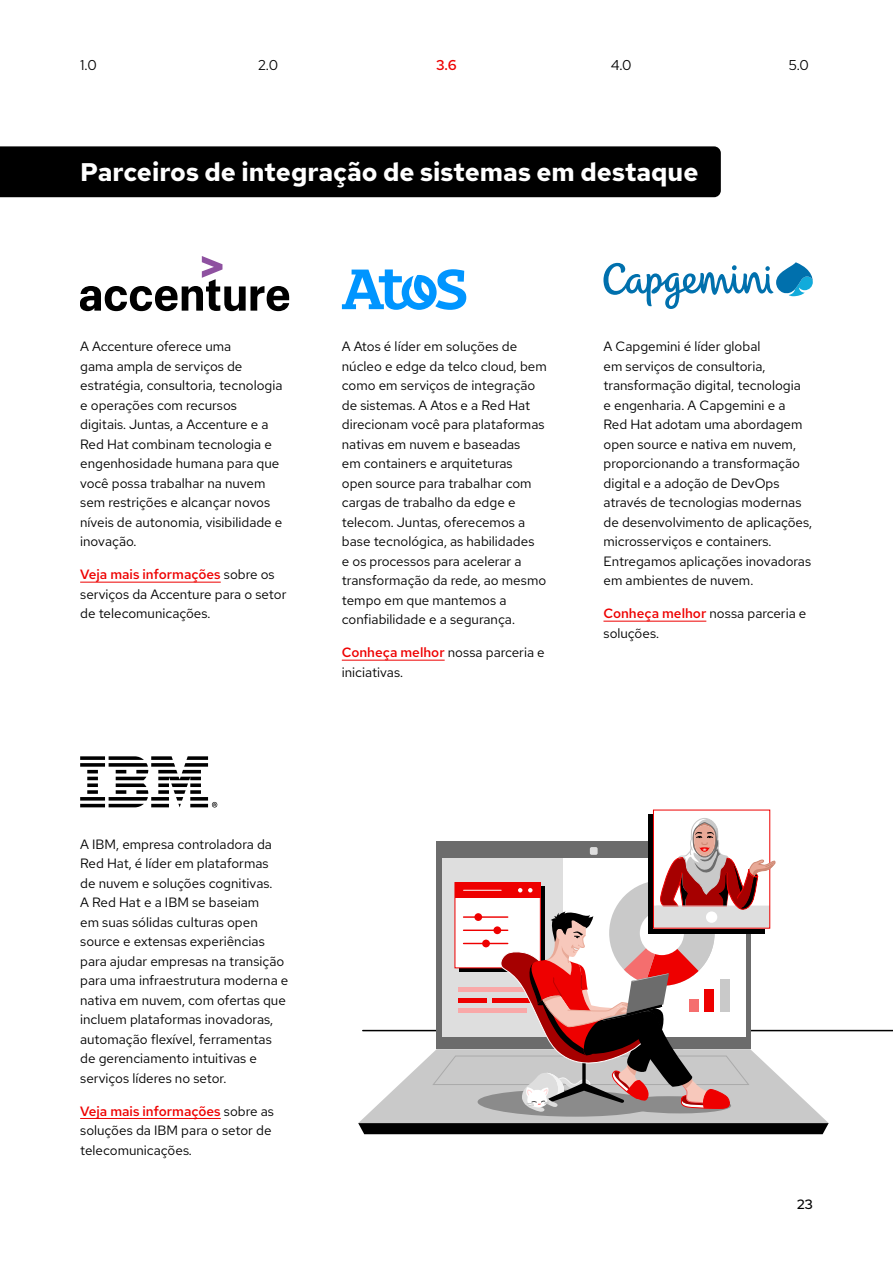
<style>
.page{position:relative;width:893px;height:1263px;background:#fff}
.page>*{position:absolute;margin:0;border:0;box-sizing:border-box;transform-origin:0 0}
.t1{font:700 25.5px "Red Hat Text";color:#fff}
.t2{font:14.25px "Red Hat Text";color:#000}
.t3{font:500 14.25px "Red Hat Text";color:#e00}
.t4{font:13.5px/19.5px "Red Hat Text";color:#000}
.t5{font:500 13.5px "Red Hat Display";color:#000}
.s1{font-weight:500;color:#e00}
</style>
<div class="page">
<div style="left:0;top:146px;width:721px;height:51px;background:#000"></div>
<svg style="left:80px;top:256px;width:209px;height:55px"></svg>
<hr style="left:80px;top:582px;width:141px;height:1px;background:#e00">
<svg style="left:603px;top:262px;width:210px;height:47px"></svg>
<hr style="left:603px;top:621px;width:103px;height:1px;background:#e00">
<hr style="left:80px;top:1118px;width:141px;height:1px;background:#e00">
<svg style="left:80px;top:756px;width:137px;height:51px"></svg>
<svg style="left:342px;top:269px;width:124px;height:41px"></svg>
<hr style="left:342px;top:660px;width:103px;height:1px;background:#e00">
<hr style="left:363px;top:1030px;width:530px;height:1px;background:#000">
<svg style="left:358px;top:810px;width:471px;height:324px"></svg>
<p class="t2" style="left:80px;top:55px;width:18px">1.0</p>
<p class="t2" style="left:258px;top:55px;width:22px">2.0</p>
<p class="t3" style="left:436px;top:55px;width:22px">3.6</p>
<p class="t2" style="left:611px;top:55px;width:22px">4.0</p>
<p class="t2" style="left:789px;top:55px;width:22px">5.0</p>
<h1 class="t1" style="left:80px;top:155px;width:620px">Parceiros de integração de sistemas em destaque</h1>
<p class="t4" style="left:80px;top:337px;width:204px">A Accenture oferece uma<br>gama ampla de serviços de estratégia, consultoria, tecnologia e operações com recursos digitais. Juntas, a Accenture e a<br>Red Hat combinam tecnologia e engenhosidade humana para que você possa trabalhar na nuvem sem restrições e alcançar novos níveis de autonomia, visibilidade e inovação.</p>
<p class="t4" style="left:80px;top:565px;width:208px"><span class="s1">Veja mais informações</span> sobre os serviços da Accenture para o setor de telecomunicações.</p>
<p class="t4" style="left:342px;top:337px;width:207px">A Atos é líder em soluções de núcleo e edge da telco cloud, bem como em serviços de integração de sistemas. A Atos e a Red Hat direcionam você para plataformas nativas em nuvem e baseadas<br>em containers e arquiteturas<br>open source para trabalhar com cargas de trabalho da edge e telecom. Juntas, oferecemos a base tecnológica, as habilidades<br>e os processos para acelerar a transformação da rede, ao mesmo tempo em que mantemos a confiabilidade e a segurança.</p>
<p class="t4" style="left:342px;top:643px;width:204px"><span class="s1">Conheça melhor</span> nossa parceria e iniciativas.</p>
<p class="t4" style="left:603px;top:337px;width:210px">A Capgemini é líder global<br>em serviços de consultoria, transformação digital, tecnologia<br>e engenharia. A Capgemini e a<br>Red Hat adotam uma abordagem open source e nativa em nuvem, proporcionando a transformação digital e a adoção de DevOps através de tecnologias modernas de desenvolvimento de aplicações, microsserviços e containers.<br>Entregamos aplicações inovadoras em ambientes de nuvem.</p>
<p class="t4" style="left:603px;top:604px;width:204px"><span class="s1">Conheça melhor</span> nossa parceria e soluções.</p>
<p class="t4" style="left:80px;top:834px;width:210px">A IBM, empresa controladora da<br>Red Hat, é líder em plataformas<br>de nuvem e soluções cognitivas.<br>A Red Hat e a IBM se baseiam<br>em suas sólidas culturas open source e extensas experiências para ajudar empresas na transição para uma infraestrutura moderna e nativa em nuvem, com ofertas que incluem plataformas inovadoras, automação flexível, ferramentas de gerenciamento intuitivas e serviços líderes no setor.</p>
<p class="t4" style="left:80px;top:1101px;width:195px"><span class="s1">Veja mais informações</span> sobre as soluções da IBM para o setor de telecomunicações.</p>
<p class="t5" style="left:797px;top:1196px;width:17px">23</p>
</div>
